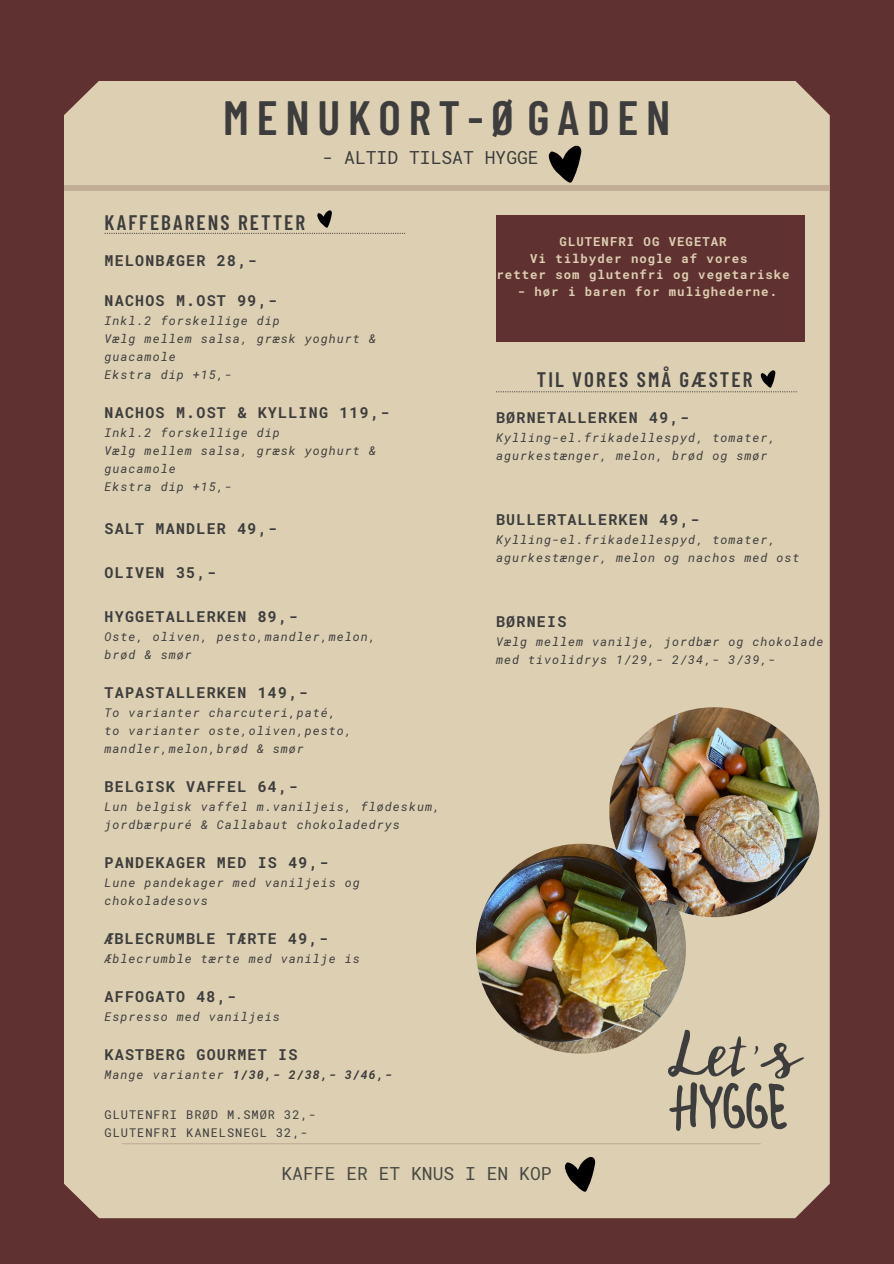
<style>
.page{position:relative;width:894px;height:1264px;background:#fff}
.page>*{position:absolute;margin:0;border:0;box-sizing:border-box;transform-origin:0 0}
.t1{font:600 48px "Barlow Condensed";letter-spacing:.16em;color:#3d3d3d}
.t2{font:600 21px "Barlow Condensed";letter-spacing:.1em;color:#3d3d3d}
.t3{font:18px "Roboto Mono";color:#474942}
.t4{font:18px "Roboto Mono";color:#3d3d3d}
.t5{font:700 15px "Roboto Mono";letter-spacing:.08em;color:#3d3d3d}
.t6{font:700 12.3px "Roboto Mono";letter-spacing:.08em;color:#ddcfb2}
.t7{font:italic 12px/18px "Roboto Mono";letter-spacing:.08em;color:#3d3d3d}
.t8{font:12px/18px "Roboto Mono";letter-spacing:.08em;color:#3d3d3d}
.t9{font:italic 700 12px "Roboto Mono";color:#3d3d3d}
.s1{font-style:italic}
.s2{font-weight:400}
</style>
<div class="page">
<div style="left:0;top:0;width:893px;height:1263px;background:#603131"></div>
<div style="left:64px;top:81px;width:765px;height:1137px;background:#ddcfb2"></div>
<div style="left:64px;top:185px;width:765px;height:6px;background:#c2ad97"></div>
<hr style="left:122px;top:1143px;width:638px;height:1px;background:#c2ad97">
<svg style="left:564px;top:1156px;width:31px;height:36px"></svg>
<svg style="left:548px;top:145px;width:33px;height:38px"></svg>
<svg style="left:105px;top:210px;width:300px;height:24px"></svg>
<svg style="left:667px;top:1029px;width:136px;height:101px"></svg>
<div style="left:496px;top:215px;width:307px;height:126px;background:#603131"></div>
<img style="left:609px;top:707px;width:210px;height:210px;border-radius:50%">
<img style="left:476px;top:843px;width:209px;height:210px;border-radius:50%">
<div style="left:496px;top:370px;width:300px;height:22px;background:#ddcfb2"></div>
<h3 class="t1" style="left:223px;top:87px;width:448px">MENUKORT-ØGADEN</h3>
<h2 class="t4" style="left:322px;top:145px;width:218px">- ALTID TILSAT HYGGE</h2>
<p class="t2" style="left:105px;top:209px;width:202px">KAFFEBARENS RETTER</p>
<p class="t5" style="left:105px;top:250px;width:153px">MELONBÆGER 28,-</p>
<p class="t5" style="left:105px;top:290px;width:174px">NACHOS M.OST 99,-</p>
<p class="t7" style="left:105px;top:311px;width:273px">Inkl.2 forskellige dip<br>Vælg mellem salsa, græsk yoghurt &amp; guacamole<br>Ekstra dip +15,-</p>
<p class="t5" style="left:105px;top:402px;width:286px">NACHOS M.OST &amp; KYLLING 119,-</p>
<p class="t7" style="left:105px;top:423px;width:273px">Inkl.2 forskellige dip<br>Vælg mellem salsa, græsk yoghurt &amp; guacamole<br>Ekstra dip +15,-</p>
<p class="t5" style="left:105px;top:518px;width:174px">SALT MANDLER 49,-</p>
<p class="t5" style="left:105px;top:562px;width:113px">OLIVEN 35,-</p>
<p class="t5" style="left:105px;top:606px;width:194px">HYGGETALLERKEN 89,-</p>
<p class="t7" style="left:105px;top:627px;width:273px">Oste, oliven, pesto,mandler,melon, brød &amp; smør</p>
<p class="t5" style="left:105px;top:682px;width:204px">TAPASTALLERKEN 149,-</p>
<p class="t7" style="left:105px;top:703px;width:249px">To varianter charcuteri,paté, to varianter oste,oliven,pesto, mandler,melon,brød &amp; smør</p>
<p class="t5" style="left:105px;top:776px;width:194px">BELGISK VAFFEL 64,-</p>
<p class="t7" style="left:105px;top:797px;width:337px">Lun belgisk vaffel m.vaniljeis, flødeskum, jordbærpuré &amp; Callabaut chokoladedrys</p>
<p class="t5" style="left:105px;top:852px;width:225px">PANDEKAGER MED IS 49,-</p>
<p class="t7" style="left:105px;top:873px;width:257px">Lune pandekager med vaniljeis og chokoladesovs</p>
<p class="t5" style="left:105px;top:928px;width:225px"><span class="s1">Æ</span>BLECRUMBLE TÆRTE 49,-</p>
<p class="t7" style="left:105px;top:949px;width:257px">Æblecrumble tærte med vanilje is</p>
<p class="t5" style="left:105px;top:986px;width:133px">AFFOGATO 48,-</p>
<p class="t7" style="left:105px;top:1007px;width:177px">Espresso med vaniljeis</p>
<p class="t5" style="left:105px;top:1044px;width:194px">KASTBERG GOURMET IS</p>
<p class="t9" style="left:105px;top:1066px;width:289px"><span class="s2">Mange varianter</span> 1/30,- 2/38,- 3/46,-</p>
<p class="t8" style="left:105px;top:1105px;width:213px">GLUTENFRI BRØD M.SMØR 32,-<br>GLUTENFRI KANELSNEGL 32,-</p>
<h6 class="t6" style="left:559px;top:233px;width:168px">GLUTENFRI OG VEGETAR</h6>
<h6 class="t6" style="left:530px;top:250px;width:219px">Vi tilbyder nogle af vores</h6>
<h6 class="t6" style="left:496px;top:266px;width:294px">retter som glutenfri og vegetariske</h6>
<h6 class="t6" style="left:517px;top:283px;width:261px">- hør i baren for mulighederne.</h6>
<p class="t2" style="left:536px;top:365px;width:217px">TIL VORES SMÅ GÆSTER</p>
<p class="t5" style="left:496px;top:407px;width:194px">BØRNETALLERKEN 49,-</p>
<p class="t7" style="left:496px;top:428px;width:281px">Kylling-el.frikadellespyd, tomater, agurkestænger, melon, brød og smør</p>
<p class="t5" style="left:496px;top:509px;width:204px">BULLERTALLERKEN 49,-</p>
<p class="t7" style="left:496px;top:530px;width:305px">Kylling-el.frikadellespyd, tomater, agurkestænger, melon og nachos med ost</p>
<p class="t5" style="left:496px;top:611px;width:72px">BØRNEIS</p>
<p class="t7" style="left:496px;top:632px;width:329px">Vælg mellem vanilje, jordbær og chokolade med tivolidrys 1/29,- 2/34,- 3/39,-</p>
<p class="t3" style="left:281px;top:1160px;width:272px">KAFFE ER ET KNUS I EN KOP</p>
</div>
